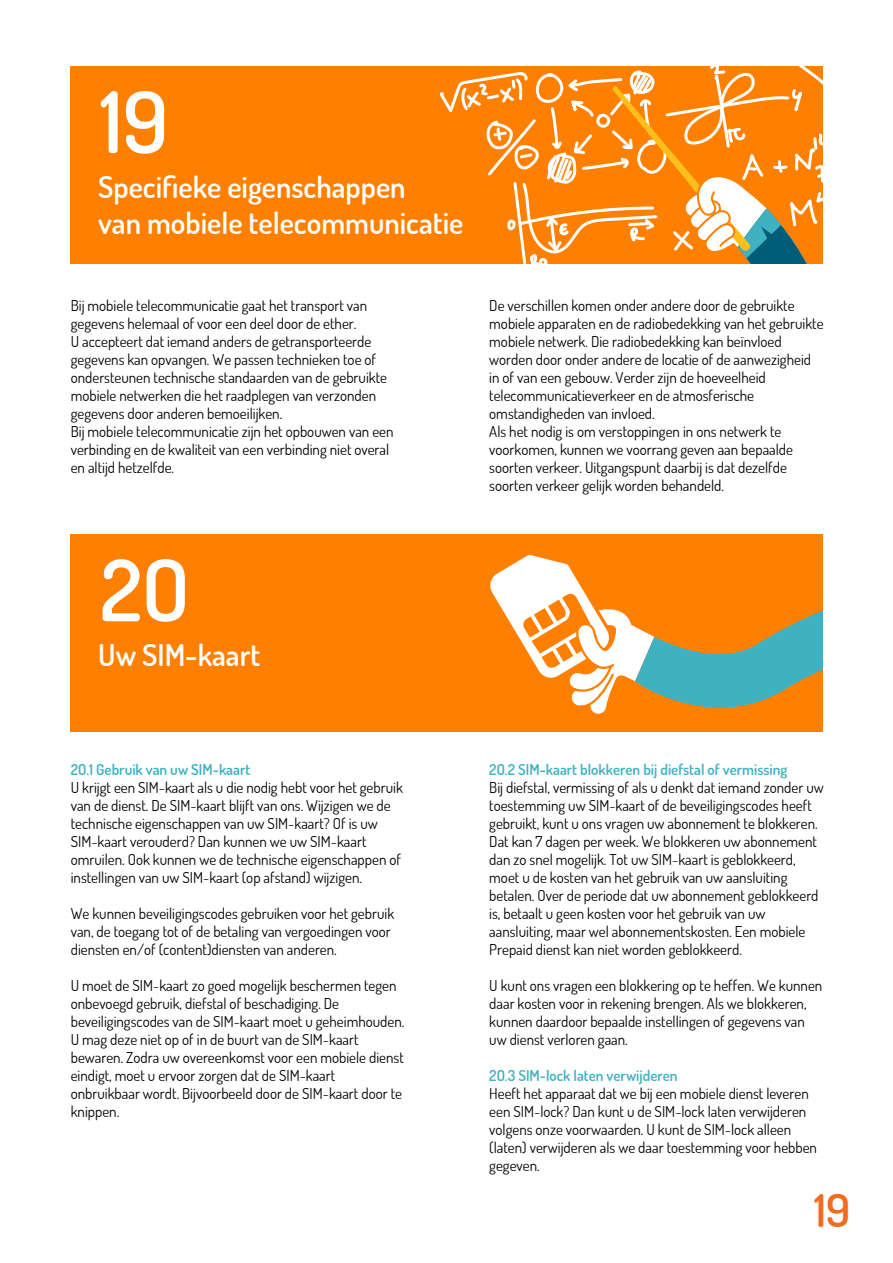
<style>
.page{position:relative;width:893px;height:1263px;background:#fff}
.page>*{position:absolute;margin:0;border:0;box-sizing:border-box;transform-origin:0 0}
.t1{font:600 85.05px "Simyo";color:#fff}
.t2{font:600 45px "Simyo";color:#f26c1f}
.t3{font:600 30px/36px "Simyo";color:#fff}
.t4{font:15px/18px "Simyo";color:#000}
.t5{font:600 15px "Simyo";color:#3fb1c0}
</style>
<div class="page">
<div style="left:70px;top:66px;width:753px;height:198px;background:#ff7f00"></div>
<svg style="left:439px;top:66px;width:384px;height:198px"></svg>
<div style="left:70px;top:534px;width:753px;height:198px;background:#ff7f00"></div>
<svg style="left:490px;top:554px;width:333px;height:160px"></svg>
<h1 class="t1" style="left:100px;top:67px;width:70px">19</h1>
<h3 class="t3" style="left:98px;top:168px;width:367px">Specifieke eigenschappen<br>van mobiele telecommunicatie</h3>
<p class="t4" style="left:71px;top:296px;width:324px">Bij mobiele telecommunicatie gaat het transport van gegevens helemaal of voor een deel door de ether.<br>U accepteert dat iemand anders de getransporteerde gegevens kan opvangen. We passen technieken toe of ondersteunen technische standaarden van de gebruikte mobiele netwerken die het raadplegen van verzonden gegevens door anderen bemoeilijken.<br>Bij mobiele telecommunicatie zijn het opbouwen van een verbinding en de kwaliteit van een verbinding niet overal en altijd hetzelfde.</p>
<p class="t4" style="left:489px;top:296px;width:336px">De verschillen komen onder andere door de gebruikte mobiele apparaten en de radiobedekking van het gebruikte mobiele netwerk. Die radiobedekking kan beïnvloed worden door onder andere de locatie of de aanwezigheid in of van een gebouw. Verder zijn de hoeveelheid telecommunicatieverkeer en de atmosferische omstandigheden van invloed.<br>Als het nodig is om verstoppingen in ons netwerk te voorkomen, kunnen we voorrang geven aan bepaalde soorten verkeer. Uitgangspunt daarbij is dat dezelfde soorten verkeer gelijk worden behandeld.</p>
<h1 class="t1" style="left:100px;top:535px;width:90px">20</h1>
<h3 class="t3" style="left:98px;top:636px;width:164px">Uw SIM-kaart</h3>
<p class="t5" style="left:71px;top:759px;width:181px">20.1 Gebruik van uw SIM-kaart</p>
<p class="t4" style="left:71px;top:778px;width:334px">U krijgt een SIM-kaart als u die nodig hebt voor het gebruik van de dienst. De SIM-kaart blijft van ons. Wijzigen we de technische eigenschappen van uw SIM-kaart? Of is uw SIM-kaart verouderd? Dan kunnen we uw SIM-kaart omruilen. Ook kunnen we de technische eigenschappen of instellingen van uw SIM-kaart (op afstand) wijzigen.</p>
<p class="t4" style="left:71px;top:904px;width:325px">We kunnen beveiligingscodes gebruiken voor het gebruik van, de toegang tot of de betaling van vergoedingen voor diensten en/of (content)diensten van anderen.</p>
<p class="t4" style="left:71px;top:976px;width:335px">U moet de SIM-kaart zo goed mogelijk beschermen tegen onbevoegd gebruik, diefstal of beschadiging. De beveiligingscodes van de SIM-kaart moet u geheimhouden.<br>U mag deze niet op of in de buurt van de SIM-kaart bewaren. Zodra uw overeenkomst voor een mobiele dienst eindigt, moet u ervoor zorgen dat de SIM-kaart onbruikbaar wordt. Bijvoorbeeld door de SIM-kaart door te knippen.</p>
<p class="t5" style="left:489px;top:759px;width:300px">20.2 SIM-kaart blokkeren bij diefstal of vermissing</p>
<p class="t4" style="left:489px;top:778px;width:336px">Bij diefstal, vermissing of als u denkt dat iemand zonder uw toestemming uw SIM-kaart of de beveiligingscodes heeft gebruikt, kunt u ons vragen uw abonnement te blokkeren.<br>Dat kan 7 dagen per week. We blokkeren uw abonnement dan zo snel mogelijk. Tot uw SIM-kaart is geblokkeerd, moet u de kosten van het gebruik van uw aansluiting betalen. Over de periode dat uw abonnement geblokkeerd is, betaalt u geen kosten voor het gebruik van uw aansluiting, maar wel abonnementskosten. Een mobiele Prepaid dienst kan niet worden geblokkeerd.</p>
<p class="t4" style="left:489px;top:976px;width:335px">U kunt ons vragen een blokkering op te heffen. We kunnen daar kosten voor in rekening brengen. Als we blokkeren, kunnen daardoor bepaalde instellingen of gegevens van uw dienst verloren gaan.</p>
<p class="t5" style="left:489px;top:1065px;width:190px">20.3 SIM-lock laten verwijderen</p>
<p class="t4" style="left:489px;top:1084px;width:329px">Heeft het apparaat dat we bij een mobiele dienst leveren een SIM-lock? Dan kunt u de SIM-lock laten verwijderen volgens onze voorwaarden. U kunt de SIM-lock alleen (laten) verwijderen als we daar toestemming voor hebben gegeven.</p>
<h2 class="t2" style="left:814px;top:1181px;width:38px">19</h2>
</div>
